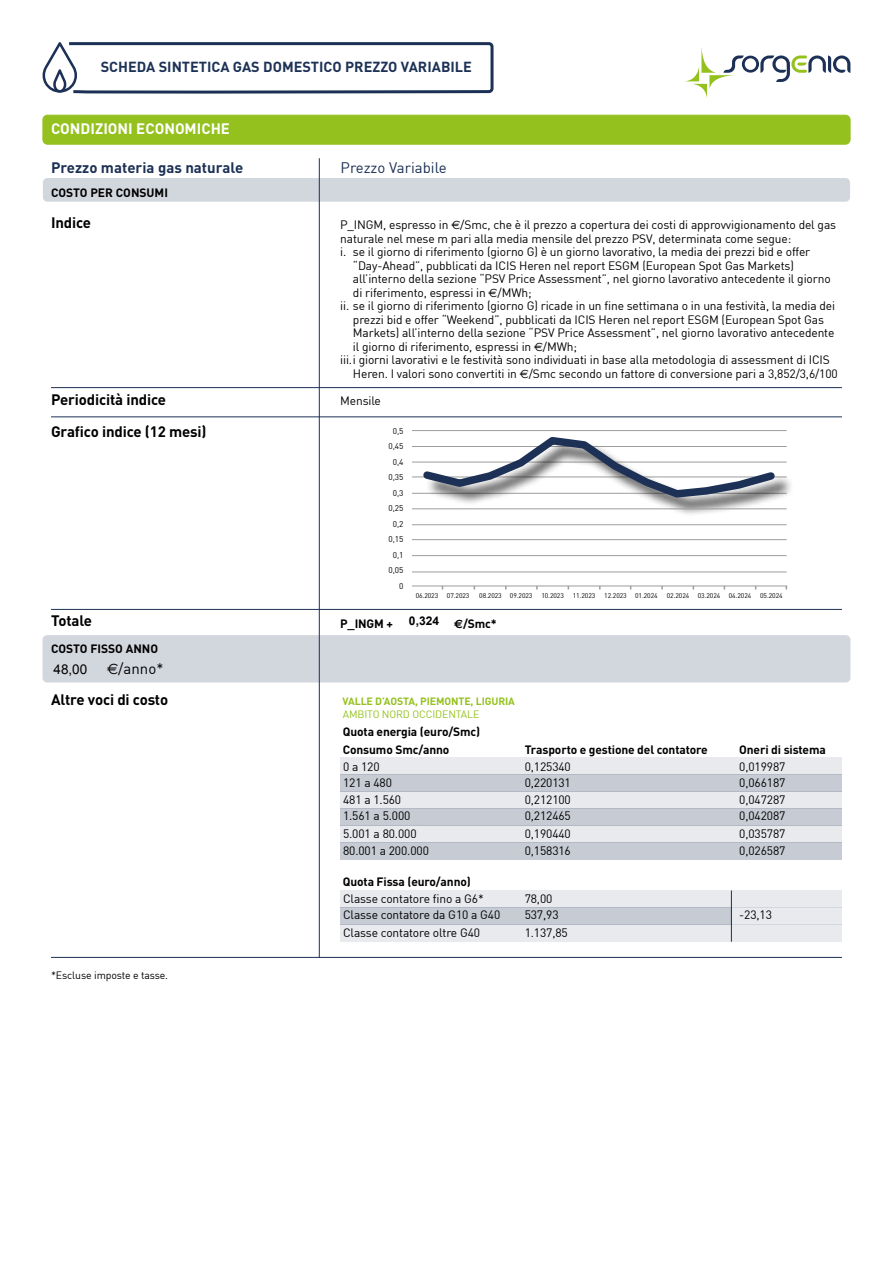
<style>
.page{position:relative;width:893px;height:1263px;background:#fff}
.page>*{position:absolute;margin:0;border:0;box-sizing:border-box;transform-origin:0 0}
.t1{font:700 15px/31.5px "DIN";letter-spacing:-.01em;color:#000}
.t2{font:700 15px "DIN";color:#1c3155}
.t3{font:700 15px "DIN";color:#fff}
.t4{font:15px "DIN";color:#1c3155}
.t5{font:700 14.4px "DIN";color:#1c3155}
.t6{font:13.5px "Arial";color:#000}
.t7{font:12px "DIN";letter-spacing:-.01em;color:#000}
.t8{font:700 12px/18px "DIN";letter-spacing:-.01em;color:#000}
.t9{font:700 12px "Arial";color:#000}
.t10{font:700 10.5px "DIN";letter-spacing:-.01em;color:#95c11f}
.t11{font:10.5px "DIN";letter-spacing:-.01em;color:#000}
.t12{font:10.5px "DIN";letter-spacing:-.01em;color:#95c11f}
.t13{font:8.25px/15.6px "DIN";letter-spacing:-.01em;color:#000;text-align:right}
.t14{font:6.75px "DIN";letter-spacing:-.01em;color:#000}
.s1{font-family:"Euro Sans Std"}
.s2{font-family:"Euro Sans Std";font-weight:400}
.s3{font-weight:400}
</style>
<div class="page">
<div style="left:43px;top:635px;width:807px;height:47px;background:#d2d6dd;border-radius:5px"></div>
<div style="left:43px;top:178px;width:807px;height:24px;background:#d2d6dd;border-radius:5px"></div>
<svg style="left:686px;top:47px;width:164px;height:51px"></svg>
<div style="left:43px;top:115px;width:807px;height:29px;background:#95c11f;border-radius:5px"></div>
<div style="left:43px;top:115px;width:807px;height:30px;border:1px solid #95c11f;border-radius:5px"></div>
<svg style="left:42px;top:42px;width:452px;height:52px"></svg>
<hr style="left:51px;top:387px;width:791px;height:1px;background:#1c3155">
<hr style="left:51px;top:609px;width:791px;height:1px;background:#1c3155">
<hr style="left:51px;top:416px;width:791px;height:1px;background:#1c3155">
<hr style="left:51px;top:957px;width:791px;height:1px;background:#1c3155">
<hr style="left:319px;top:158px;width:1px;height:800px;background:#1c3155">
<div style="left:340px;top:774px;width:502px;height:17px;background:#c6cbd4"></div>
<div style="left:340px;top:757px;width:502px;height:17px;background:#e8eaee"></div>
<div style="left:340px;top:808px;width:502px;height:17px;background:#c6cbd4"></div>
<div style="left:340px;top:791px;width:502px;height:17px;background:#e8eaee"></div>
<div style="left:340px;top:842px;width:502px;height:17px;background:#c6cbd4"></div>
<div style="left:340px;top:825px;width:502px;height:17px;background:#e8eaee"></div>
<div style="left:340px;top:907px;width:391px;height:17px;background:#c6cbd4"></div>
<div style="left:340px;top:890px;width:502px;height:17px;background:#e8eaee"></div>
<div style="left:340px;top:924px;width:502px;height:17px;background:#e8eaee"></div>
<div style="left:731px;top:907px;width:111px;height:17px;background:#e8eaee"></div>
<hr style="left:731px;top:890px;width:1px;height:52px;background:#1c3155">
<hr style="left:412px;top:430px;width:375px;height:1px;background:#9d9d9c">
<hr style="left:412px;top:446px;width:375px;height:1px;background:#9d9d9c">
<hr style="left:412px;top:462px;width:375px;height:1px;background:#9d9d9c">
<hr style="left:412px;top:477px;width:375px;height:1px;background:#9d9d9c">
<hr style="left:412px;top:586px;width:375px;height:1px;background:#9d9d9c">
<hr style="left:412px;top:493px;width:375px;height:1px;background:#9d9d9c">
<hr style="left:412px;top:572px;width:375px;height:1px;background:#9d9d9c">
<div style="left:425px;top:438px;width:369px;height:79px;background:#000;opacity:.75"></div>
<svg style="left:418px;top:437px;width:362px;height:64px"></svg>
<hr style="left:412px;top:555px;width:375px;height:1px;background:#9d9d9c">
<hr style="left:412px;top:539px;width:375px;height:1px;background:#9d9d9c">
<hr style="left:412px;top:524px;width:375px;height:1px;background:#9d9d9c">
<hr style="left:412px;top:508px;width:375px;height:1px;background:#9d9d9c">
<p class="t5" style="left:101px;top:58px;width:373px">SCHEDA SINTETICA GAS DOMESTICO PREZZO VARIABILE</p>
<p class="t3" style="left:51px;top:119px;width:181px">CONDIZIONI ECONOMICHE</p>
<p class="t2" style="left:51px;top:157px;width:194px">Prezzo materia gas naturale</p>
<p class="t4" style="left:341px;top:158px;width:108px">Prezzo Variabile</p>
<p class="t8" style="left:51px;top:183px;width:119px">COSTO PER CONSUMI</p>
<p class="t1" style="left:51px;top:206px;width:42px">Indice</p>
<p class="t7" style="left:340px;top:217px;width:497px">P_INGM, espresso in <span class="s1">€</span>/Smc, che è il prezzo a copertura dei costi di approvvigionamento del gas</p>
<p class="t7" style="left:340px;top:231px;width:453px">naturale nel mese m pari alla media mensile del prezzo PSV, determinata come segue:</p>
<p class="t7" style="left:340px;top:244px;width:472px">i. se il giorno di riferimento (giorno G) è un giorno lavorativo, la media dei prezzi bid e offer</p>
<p class="t7" style="left:353px;top:258px;width:442px">“Day-Ahead”, pubblicati da ICIS Heren nel report ESGM (European Spot Gas Markets)</p>
<p class="t7" style="left:353px;top:271px;width:479px">all’interno della sezione “PSV Price Assessment”, nel giorno lavorativo antecedente il giorno</p>
<p class="t7" style="left:353px;top:285px;width:180px">di riferimento, espressi in <span class="s1">€</span>/MWh;</p>
<p class="t7" style="left:340px;top:298px;width:497px">ii. se il giorno di riferimento (giorno G) ricade in un fine settimana o in una festività, la media dei</p>
<p class="t7" style="left:353px;top:312px;width:473px">prezzi bid e offer “Weekend”, pubblicati da ICIS Heren nel report ESGM (European Spot Gas</p>
<p class="t7" style="left:353px;top:325px;width:483px">Markets) all’interno della sezione “PSV Price Assessment”, nel giorno lavorativo antecedente</p>
<p class="t7" style="left:353px;top:339px;width:226px">il giorno di riferimento, espressi in <span class="s1">€</span>/MWh;</p>
<p class="t7" style="left:340px;top:352px;width:491px">iii.i giorni lavorativi e le festività sono individuati in base alla metodologia di assessment di ICIS</p>
<p class="t7" style="left:353px;top:366px;width:486px">Heren. I valori sono convertiti in <span class="s1">€</span>/Smc secondo un fattore di conversione pari a 3,852/3,6/100</p>
<p class="t7" style="left:340px;top:393px;width:42px">Mensile</p>
<p class="t13" style="left:389px;top:423px;width:16px">0,5<br>0,45<br>0,4<br>0,35<br>0,3<br>0,25<br>0,2<br>0,15<br>0,1<br>0,05<br>0</p>
<p class="t14" style="left:416px;top:591px;width:24px">06.2023</p>
<p class="t14" style="left:447px;top:591px;width:24px">07.2023</p>
<p class="t14" style="left:479px;top:591px;width:55px">08.2023 09.2023</p>
<p class="t14" style="left:541px;top:591px;width:24px">10.2023</p>
<p class="t14" style="left:573px;top:591px;width:24px">11.2023</p>
<p class="t14" style="left:604px;top:591px;width:55px">12.2023 01.2024</p>
<p class="t14" style="left:667px;top:591px;width:24px">02.2024</p>
<p class="t14" style="left:698px;top:591px;width:24px">03.2024</p>
<p class="t14" style="left:729px;top:591px;width:24px">04.2024</p>
<p class="t14" style="left:760px;top:591px;width:24px">05.2024</p>
<p class="t9" style="left:409px;top:613px;width:32px">0,324</p>
<p class="t1" style="left:51px;top:383px;width:157px">Periodicità indice<br>Grafico indice (12 mesi)</p>
<p class="t1" style="left:51px;top:604px;width:42px">Totale</p>
<p class="t8" style="left:51px;top:639px;width:109px">COSTO FISSO ANNO</p>
<p class="t1" style="left:51px;top:652px;width:119px;text-indent:56px"><span class="s2">€</span><span class="s3">/anno*<br></span>Altre voci di costo</p>
<p class="t8" style="left:340px;top:614px;width:54px">P_INGM +</p>
<p class="t8" style="left:454px;top:614px;width:44px"><span class="s1">€</span>/Smc*</p>
<p class="t6" style="left:54px;top:660px;width:35px">48,00</p>
<p class="t10" style="left:342px;top:694px;width:174px">VALLE D’AOSTA, PIEMONTE, LIGURIA</p>
<p class="t12" style="left:343px;top:708px;width:138px">AMBITO NORD OCCIDENTALE</p>
<p class="t8" style="left:343px;top:722px;width:139px">Quota energia (euro/Smc)<br>Consumo Smc/anno</p>
<p class="t8" style="left:525px;top:740px;width:185px">Trasporto e gestione del contatore</p>
<p class="t8" style="left:739px;top:740px;width:88px">Oneri di sistema</p>
<p class="t11" style="left:51px;top:969px;width:119px">*Escluse imposte e tasse.</p>
<p class="t7" style="left:343px;top:759px;width:38px">0 a 120</p>
<p class="t7" style="left:525px;top:759px;width:48px">0,125340</p>
<p class="t7" style="left:739px;top:759px;width:48px">0,019987</p>
<p class="t7" style="left:343px;top:775px;width:50px">121 a 480</p>
<p class="t7" style="left:525px;top:775px;width:48px">0,220131</p>
<p class="t7" style="left:739px;top:775px;width:48px">0,066187</p>
<p class="t7" style="left:343px;top:792px;width:60px">481 a 1.560</p>
<p class="t7" style="left:525px;top:792px;width:48px">0,212100</p>
<p class="t7" style="left:739px;top:792px;width:48px">0,047287</p>
<p class="t7" style="left:343px;top:808px;width:69px">1.561 a 5.000</p>
<p class="t7" style="left:525px;top:808px;width:48px">0,212465</p>
<p class="t7" style="left:739px;top:808px;width:48px">0,042087</p>
<p class="t7" style="left:343px;top:826px;width:75px">5.001 a 80.000</p>
<p class="t7" style="left:525px;top:826px;width:48px">0,190440</p>
<p class="t7" style="left:739px;top:826px;width:48px">0,035787</p>
<p class="t7" style="left:343px;top:843px;width:87px">80.001 a 200.000</p>
<p class="t7" style="left:525px;top:843px;width:48px">0,158316</p>
<p class="t7" style="left:739px;top:843px;width:48px">0,026587</p>
<p class="t8" style="left:343px;top:872px;width:130px">Quota Fissa (euro/anno)</p>
<p class="t7" style="left:343px;top:891px;width:142px">Classe contatore fino a G6*</p>
<p class="t7" style="left:525px;top:891px;width:29px">78,00</p>
<p class="t7" style="left:343px;top:907px;width:159px">Classe contatore da G10 a G40</p>
<p class="t7" style="left:525px;top:907px;width:35px">537,93</p>
<p class="t7" style="left:739px;top:907px;width:34px">-23,13</p>
<p class="t7" style="left:343px;top:925px;width:139px">Classe contatore oltre G40</p>
<p class="t7" style="left:525px;top:925px;width:45px">1.137,85</p>
</div>
